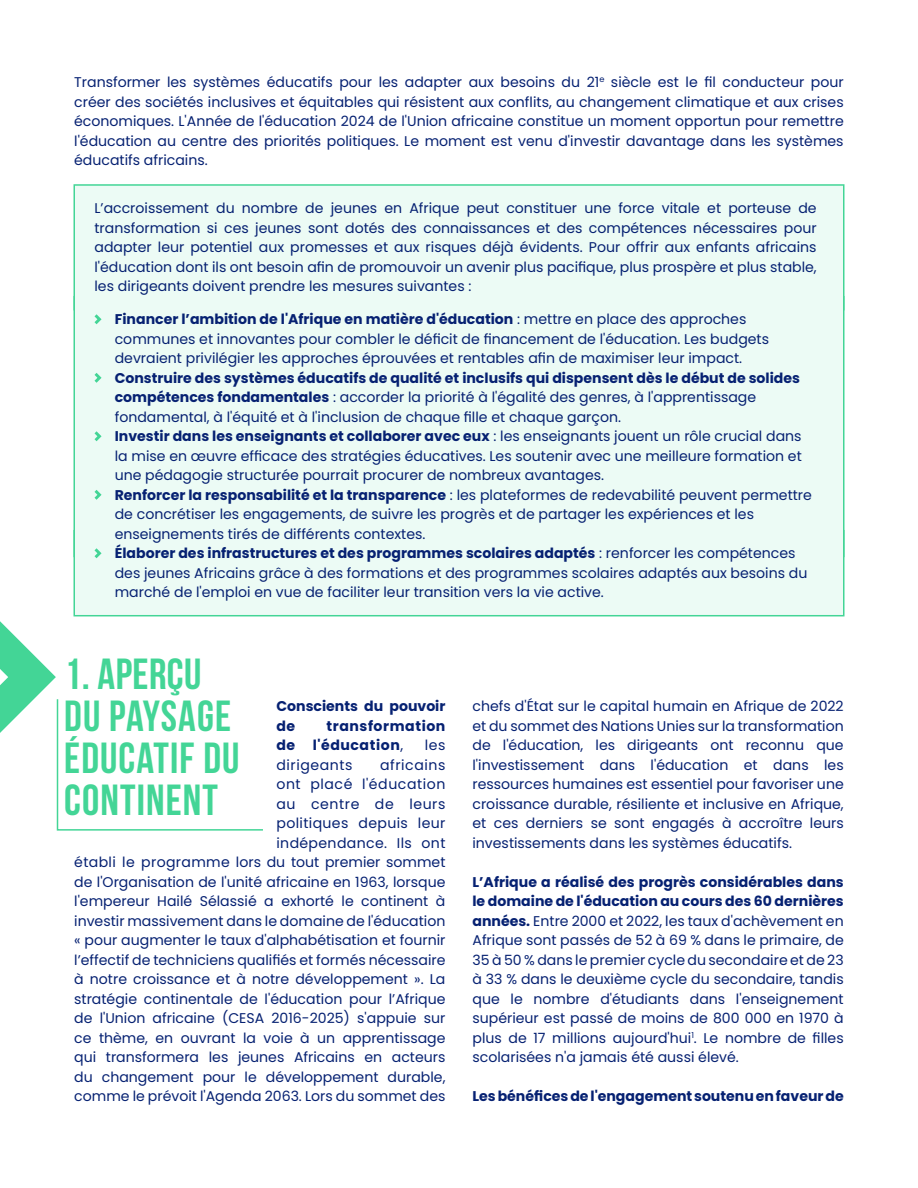
<style>
.page{position:relative;width:918px;height:1188px;background:#fff}
.page>*{position:absolute;margin:0;border:0;box-sizing:border-box;transform-origin:0 0}
.t1{font:700 43.5px/42px "Bebas Neue";letter-spacing:.025em;color:#43d596}
.t2{font:14.1px/19.5px "Poppins";color:#062172;text-align:justify}
.t3{font:700 14.1px/19.5px "Poppins";color:#062172}
.t4{font:700 14.1px/19.5px "Poppins";letter-spacing:.04em;color:#062172}
.t5{font:14.1px "Poppins";letter-spacing:.04em;color:#062172}
.s1{font-weight:700}
.s2{font-weight:400}
</style>
<div class="page">
<svg style="left:0;top:621px;width:263px;height:210px"></svg>
<div style="left:74px;top:184px;width:770px;height:126px;background:#ecfbf5;border:2px solid #43d596"></div>
<div style="left:74px;top:296px;width:770px;height:261px;background:#ecfbf5"></div>
<hr style="left:74px;top:296px;width:1px;height:261px;background:#43d596">
<hr style="left:843px;top:296px;width:1px;height:261px;background:#43d596">
<div style="left:74px;top:530px;width:770px;height:86px;background:#ecfbf5"></div>
<div style="left:74px;top:529px;width:770px;height:87px;border:2px solid #43d596"></div>
<svg style="left:94px;top:314px;width:8px;height:10px"></svg>
<svg style="left:94px;top:373px;width:8px;height:10px"></svg>
<svg style="left:94px;top:431px;width:8px;height:10px"></svg>
<svg style="left:94px;top:490px;width:8px;height:10px"></svg>
<svg style="left:94px;top:548px;width:8px;height:10px"></svg>
<p class="t2" style="left:74px;top:72px;width:771px">Transformer les systèmes éducatifs pour les adapter aux besoins du 21<sup>e</sup> siècle est le fil conducteur pour créer des sociétés inclusives et équitables qui résistent aux conflits, au changement climatique et aux crises économiques. L'Année de l'éducation 2024 de l'Union africaine constitue un moment opportun pour remettre l'éducation au centre des priorités politiques. Le moment est venu d'investir davantage dans les systèmes éducatifs africains.</p>
<p class="t2" style="left:94px;top:199px;width:724px">L’accroissement du nombre de jeunes en Afrique peut constituer une force vitale et porteuse de transformation si ces jeunes sont dotés des connaissances et des compétences nécessaires pour adapter leur potentiel aux promesses et aux risques déjà évidents. Pour offrir aux enfants africains l'éducation dont ils ont besoin afin de promouvoir un avenir plus pacifique, plus prospère et plus stable, les dirigeants doivent prendre les mesures suivantes :</p>
<p class="t2" style="left:115px;top:310px;width:656px;text-align:left"><span class="s1">Financer l’ambition de l'Afrique en matière d'éducation</span> : mettre en place des approches communes et innovantes pour combler le déficit de financement de l'éducation. Les budgets devraient privilégier les approches éprouvées et rentables afin de maximiser leur impact.</p>
<p class="t2" style="left:115px;top:368px;width:699px;text-align:left"><span class="s1">Construire des systèmes éducatifs de qualité et inclusifs qui dispensent dès le début de solides compétences fondamentales</span> : accorder la priorité à l'égalité des genres, à l'apprentissage fondamental, à l'équité et à l'inclusion de chaque fille et chaque garçon.<br><span class="s1">Investir dans les enseignants et collaborer avec eux</span> : les enseignants jouent un rôle crucial dans la mise en œuvre efficace des stratégies éducatives. Les soutenir avec une meilleure formation et une pédagogie structurée pourrait procurer de nombreux avantages.<br><span class="s1">Renforcer la responsabilité et la transparence</span> : les plateformes de redevabilité peuvent permettre de concrétiser les engagements, de suivre les progrès et de partager les expériences et les enseignements tirés de différents contextes.<br><span class="s1">Élaborer des infrastructures et des programmes scolaires adaptés</span> : renforcer les compétences des jeunes Africains grâce à des formations et des programmes scolaires adaptés aux besoins du marché de l'emploi en vue de faciliter leur transition vers la vie active.</p>
<h1 class="t1" style="left:64px;top:652px;width:177px">1. APERÇU<br>DU PAYSAGE<br>ÉDUCATIF DU<br>CONTINENT</h1>
<p class="t3" style="left:276px;top:696px;width:171px">Conscients du pouvoir de</p>
<p class="t4" style="left:276px;top:716px;width:171px;text-indent:50px">transformation de l'éducation<span class="s2">,</span></p>
<p class="t2" style="left:425px;top:735px;width:22px">les</p>
<p class="t2" style="left:74px;top:755px;width:373px;text-align:right">africains<br>ont placé l'éducation<br>au centre de leurs<br>politiques depuis leur<br>indépendance. Ils ont<br>établi le programme lors du tout premier sommet de l'Organisation de l'unité africaine en 1963, lorsque l'empereur Hailé Sélassié a exhorté le continent à investir massivement dans le domaine de l'éducation « pour augmenter le taux d'alphabétisation et fournir l’effectif de techniciens qualifiés et formés nécessaire à notre croissance et à notre développement ». La stratégie continentale de l'éducation pour l’Afrique de l'Union africaine (CESA 2016-2025) s'appuie sur ce thème, en ouvrant la voie à un apprentissage qui transformera les jeunes Africains en acteurs du changement pour le développement durable, comme le prévoit l'Agenda 2063. Lors du sommet des</p>
<p class="t5" style="left:276px;top:756px;width:78px">dirigeants</p>
<p class="t2" style="left:472px;top:696px;width:373px">chefs d'État sur le capital humain en Afrique de 2022 et du sommet des Nations Unies sur la transformation de l'éducation, les dirigeants ont reconnu que l'investissement dans l'éducation et dans les ressources humaines est essentiel pour favoriser une croissance durable, résiliente et inclusive en Afrique, et ces derniers se sont engagés à accroître leurs investissements dans les systèmes éducatifs.</p>
<p class="t2" style="left:472px;top:872px;width:373px"><span class="s1">L’Afrique a réalisé des progrès considérables dans le domaine de l'éducation au cours des 60 dernières années.</span> Entre 2000 et 2022, les taux d'achèvement en Afrique sont passés de 52 à 69 % dans le primaire, de 35 à 50 % dans le premier cycle du secondaire et de 23 à 33 % dans le deuxième cycle du secondaire, tandis que le nombre d'étudiants dans l'enseignement supérieur est passé de moins de 800 000 en 1970 à plus de 17 millions aujourd'hui<sup>1</sup>. Le nombre de filles scolarisées n'a jamais été aussi élevé.</p>
<p class="t3" style="left:473px;top:1086px;width:373px">Les bénéfices de l'engagement soutenu en faveur de</p>
</div>
